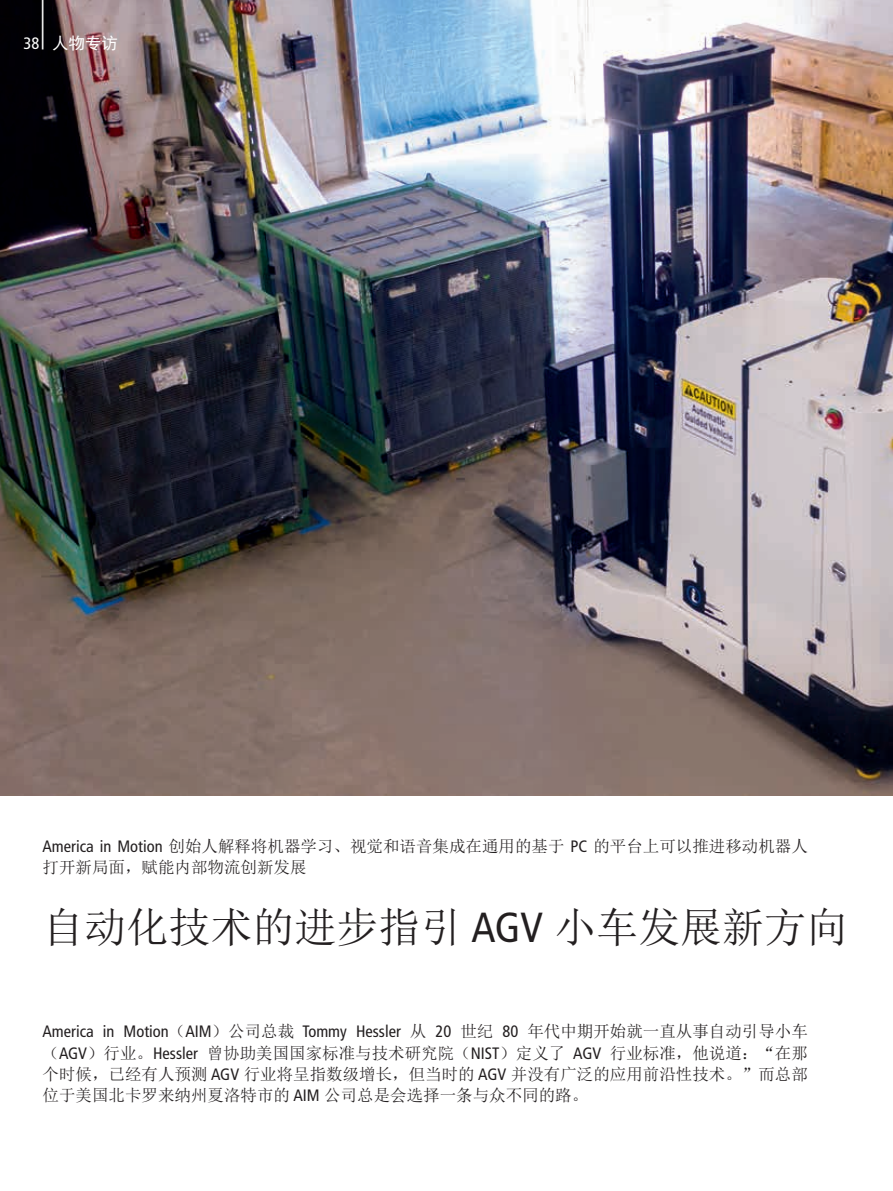
<style>
.page{position:relative;width:893px;height:1191px;background:#fff}
.page>*{position:absolute;margin:0;border:0;box-sizing:border-box;transform-origin:0 0}
.t1{font:300 condensed 61.8px "Frutiger LT Pro";color:#fff;scale:.49 1}
.t2{font:42px "Sim Sun";color:#231f20}
.t3{font:16.5px/21.3px "Sim Sun";color:#231f20}
.t4{font:condensed 16.5px "Frutiger LT Pro";color:#231f20}
.t5{font:16.5px "Sim Hei";color:#fff}
.s1{font-family:"Frutiger LT Pro";font-stretch:condensed}
.s2{font-family:"Sim Sun";font-stretch:normal}
</style>
<div class="page">
<img style="left:0;top:0;width:893px;height:795px">
<h1 class="t1" style="left:39px;top:-23px;width:15px">|</h1>
<p class="t5" style="left:23px;top:35px;width:96px"><span class="s1">38</span> 人物专访</p>
<p class="t3" style="left:43px;top:835px;width:767px"><span class="s1">America in Motion</span> 创始人解释将机器学习、视觉和语音集成在通用的基于 <span class="s1">PC</span> 的平台上可以推进移动机器人打开新局面，赋能内部物流创新发展</p>
<h2 class="t2" style="left:43px;top:905px;width:807px">自动化技术的进步指引 <span class="s1">AGV</span> 小车发展新方向</h2>
<p class="t4" style="left:43px;top:1022px;width:767px">America in Motion<span class="s2">（</span>AIM<span class="s2">）公司总裁</span> Tommy Hessler <span class="s2">从</span> 20 <span class="s2">世纪</span> 80 <span class="s2">年代中期开始就一直从事自动引导小车</span></p>
<p class="t3" style="left:43px;top:1042px;width:767px;text-align:justify">（<span class="s1">AGV</span>）行业。<span class="s1">Hessler</span> 曾协助美国国家标准与技术研究院（<span class="s1">NIST</span>）定义了 <span class="s1">AGV</span> 行业标准，他说道：“在那个时候，已经有人预测 <span class="s1">AGV</span> 行业将呈指数级增长，但当时的 <span class="s1">AGV</span> 并没有广泛的应用前沿性技术。”而总部位于美国北卡罗来纳州夏洛特市的 <span class="s1">AIM</span> 公司总是会选择一条与众不同的路。</p>
</div>
